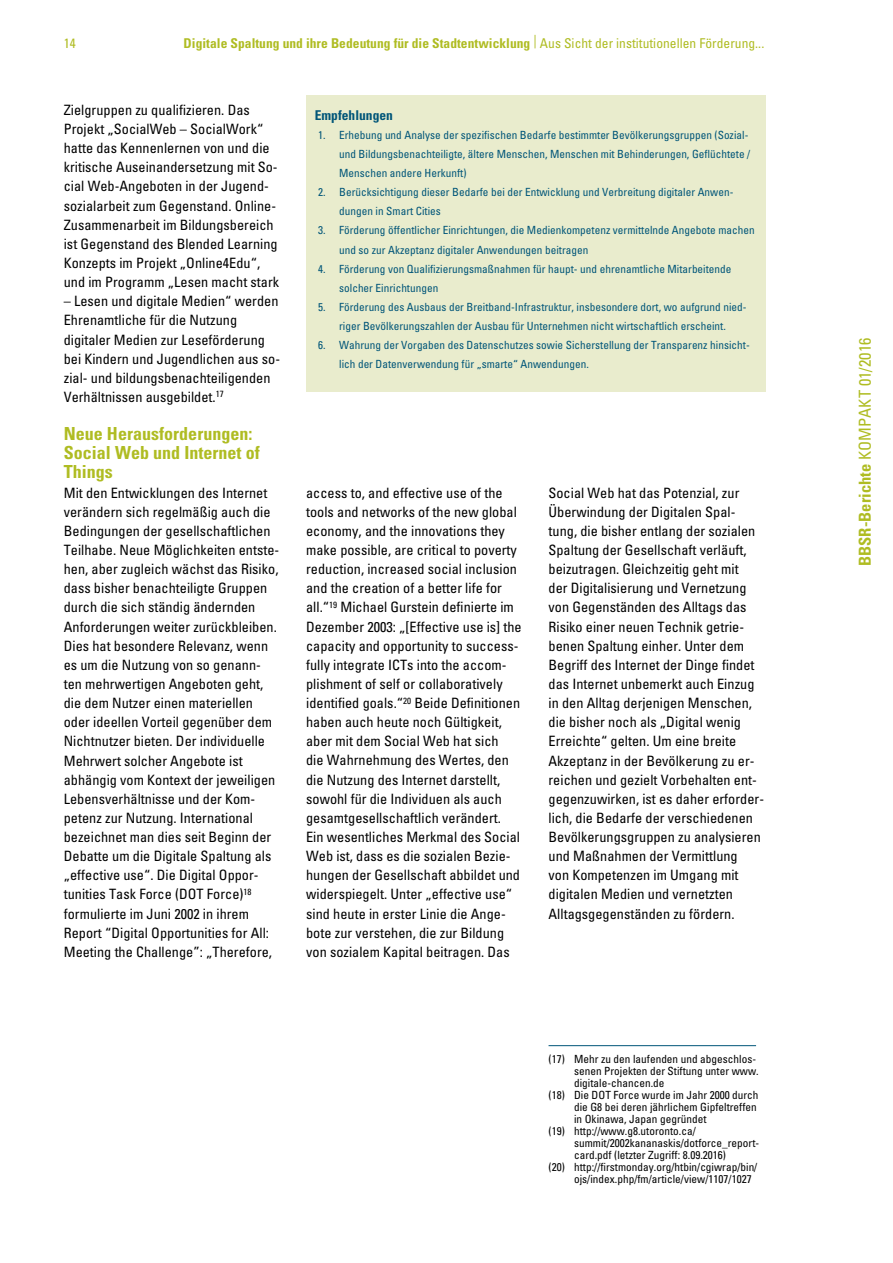
<style>
.page{position:relative;width:893px;height:1263px;background:#fff}
.page>*{position:absolute;margin:0;border:0;box-sizing:border-box;transform-origin:0 0}
.bbsr_kompakt_head3{font:700 condensed 18px/19.2px "Univers LT Std";color:#afbc22}
.t1{font:condensed 16.5px "Univers LT Std";letter-spacing:.005em;color:#afbc22}
.bbsr_kompakt_flies{font:condensed 14.25px/19.2px "Univers LT Std";color:#000}
.t2{font:700 condensed 13.5px "Univers LT Std";letter-spacing:.005em;color:#afbc22}
.bbsr_kompakt_faktenw{font:700 condensed 13.5px "Univers LT Std";color:#005578}
.t3{font:condensed 13.5px "Univers LT Std";color:#afbc22}
.bbsr_kompakt_faktenw-2{font:condensed 11.25px/19.2px "Univers LT Std";color:#005578}
.bbsr_kompakt_fussnot{font:condensed 11.25px/12px "Univers LT Std";color:#000}
.s1{font-weight:400}
.s2{font-weight:700}
</style>
<div class="page">
<hr style="left:549px;top:1045px;width:207px;height:1px;background:#005578">
<div style="left:306px;top:96px;width:459px;height:296px;background:#e9eccd"></div>
<p class="t3" style="left:64px;top:35px;width:14px">14</p>
<p class="t2" style="left:184px;top:35px;width:582px">Digitale Spaltung und ihre Bedeutung für die Stadtentwicklung <sup>|</sup> <span class="s1">Aus Sicht der institutionellen Förderung...</span></p>
<p class="bbsr_kompakt_flies" style="left:64px;top:100px;width:217px">Zielgruppen zu qualifizieren. Das Projekt „SocialWeb – SocialWork“ hatte das Kennenlernen von und die kritische Auseinandersetzung mit So&shy;cial Web-Angeboten in der Jugend&shy;sozialarbeit zum Gegenstand. Online-Zusammenarbeit im Bildungsbereich ist Gegenstand des Blended Learning Konzepts im Projekt „Online4Edu“, und im Programm „Lesen macht stark</p>
<p class="bbsr_kompakt_flies" style="left:64px;top:291px;width:218px">– Lesen und digitale Medien“ werden Ehrenamtliche für die Nutzung digitaler Medien zur Leseförderung bei Kindern und Jugendlichen aus so&shy;zial- und bildungsbenachteiligenden Verhältnissen ausgebildet.<sup>17</sup></p>
<p class="bbsr_kompakt_head3" style="left:64px;top:424px;width:197px">Neue Herausforderungen:<br>Social Web und Internet of<br>Things</p>
<p class="bbsr_kompakt_flies" style="left:64px;top:483px;width:217px">Mit den Entwicklungen des Internet verändern sich regelmäßig auch die Bedingungen der gesellschaftlichen Teilhabe. Neue Möglichkeiten entste&shy;hen, aber zugleich wächst das Risiko, dass bisher benachteiligte Gruppen durch die sich ständig ändernden Anforderungen weiter zurückbleiben.<br>Dies hat besondere Relevanz, wenn es um die Nutzung von so genann&shy;ten mehrwertigen Angeboten geht, die dem Nutzer einen materiellen oder ideellen Vorteil gegenüber dem Nichtnutzer bieten. Der individuelle Mehrwert solcher Angebote ist abhängig vom Kontext der jeweiligen Lebensverhältnisse und der Kom&shy;petenz zur Nutzung. International bezeichnet man dies seit Beginn der Debatte um die Digitale Spaltung als „effective use“. Die Digital Oppor&shy;tunities Task Force (DOT Force)<sup>18 </sup>formulierte im Juni 2002 in ihrem Report “Digital Opportunities for All:<br>Meeting the Challenge”: „Therefore,</p>
<p class="bbsr_kompakt_flies" style="left:306px;top:483px;width:217px">access to, and effective use of the tools and networks of the new global economy, and the innovations they make possible, are critical to poverty reduction, increased social inclusion and the creation of a better life for all.“<sup>19</sup> Michael Gurstein definierte im Dezember 2003: „[Effective use is] the capacity and opportunity to success&shy;fully integrate ICTs into the accom&shy;plishment of self or collaboratively identified goals.“<sup>20</sup> Beide Definitionen haben auch heute noch Gültigkeit, aber mit dem Social Web hat sich<br>die Wahrnehmung des Wertes, den die Nutzung des Internet darstellt, sowohl für die Individuen als auch gesamtgesellschaftlich verändert.<br>Ein wesentliches Merkmal des Social Web ist, dass es die sozialen Bezie&shy;hungen der Gesellschaft abbildet und widerspiegelt. Unter „effective use“ sind heute in erster Linie die Ange&shy;bote zur verstehen, die zur Bildung von sozialem Kapital beitragen. Das</p>
<p class="bbsr_kompakt_faktenw" style="left:315px;top:107px;width:80px">Empfehlungen</p>
<p class="bbsr_kompakt_faktenw-2" style="left:339px;top:125px;width:413px;text-indent:-21px">1. Erhebung und Analyse der spezifischen Bedarfe bestimmter Bevölkerungsgruppen (Sozial&shy;und Bildungsbenachteiligte, ältere Menschen, Menschen mit Behinderungen, Geflüchtete /<br>Menschen andere Herkunft)</p>
<p class="bbsr_kompakt_faktenw-2" style="left:339px;top:182px;width:396px;text-indent:-21px">2. Berücksichtigung dieser Bedarfe bei der Entwicklung und Verbreitung digitaler Anwen&shy;dungen in Smart Cities</p>
<p class="bbsr_kompakt_faktenw-2" style="left:339px;top:221px;width:417px;text-indent:-21px">3. Förderung öffentlicher Einrichtungen, die Medienkompetenz vermittelnde Angebote machen und so zur Akzeptanz digitaler Anwendungen beitragen</p>
<p class="bbsr_kompakt_faktenw-2" style="left:339px;top:259px;width:394px;text-indent:-21px">4. Förderung von Qualifizierungsmaßnahmen für haupt- und ehrenamtliche Mitarbeitende solcher Einrichtungen</p>
<p class="bbsr_kompakt_faktenw-2" style="left:318px;top:297px;width:430px;text-align:center">5. Förderung des Ausbaus der Breitband-Infrastruktur, insbesondere dort, wo aufgrund nied&shy;riger Bevölkerungszahlen der Ausbau für Unternehmen nicht wirtschaftlich erscheint.</p>
<p class="bbsr_kompakt_faktenw-2" style="left:339px;top:335px;width:412px;text-indent:-21px">6. Wahrung der Vorgaben des Datenschutzes sowie Sicherstellung der Transparenz hinsicht&shy;lich der Datenverwendung für „smarte“ Anwendungen.</p>
<p class="bbsr_kompakt_flies" style="left:549px;top:483px;width:217px">Social Web hat das Potenzial, zur Überwindung der Digitalen Spal&shy;tung, die bisher entlang der sozialen Spaltung der Gesellschaft verläuft, beizutragen. Gleichzeitig geht mit<br>der Digitalisierung und Vernetzung von Gegenständen des Alltags das Risiko einer neuen Technik getrie&shy;benen Spaltung einher. Unter dem Begriff des Internet der Dinge findet das Internet unbemerkt auch Einzug in den Alltag derjenigen Menschen, die bisher noch als „Digital wenig Erreichte“ gelten. Um eine breite Akzeptanz in der Bevölkerung zu er&shy;reichen und gezielt Vorbehalten ent&shy;gegenzuwirken, ist es daher erforder&shy;lich, die Bedarfe der verschiedenen Bevölkerungsgruppen zu analysieren und Maßnahmen der Vermittlung<br>von Kompetenzen im Umgang mit digitalen Medien und vernetzten Alltagsgegenständen zu fördern.</p>
<p class="bbsr_kompakt_fussnot" style="left:574px;top:1053px;width:186px;text-indent:-26px">(17) Mehr zu den laufenden und abgeschlos&shy;senen Projekten der Stiftung unter www. digitale-chancen.de</p>
<p class="bbsr_kompakt_fussnot" style="left:574px;top:1089px;width:186px;text-indent:-26px">(18) Die DOT Force wurde im Jahr 2000 durch die G8 bei deren jährlichem Gipfeltreffen in Okinawa, Japan gegründet</p>
<p class="bbsr_kompakt_fussnot" style="left:574px;top:1125px;width:187px;text-indent:-26px">(19) http://www.g8.utoronto.ca/ summit/2002kananaskis/dotforce_report&shy;card.pdf (letzter Zugriff: 8.09.2016)</p>
<p class="bbsr_kompakt_fussnot" style="left:574px;top:1161px;width:185px;text-indent:-26px">(20) http://firstmonday.org/htbin/cgiwrap/bin/ ojs/index.php/fm/article/view/1107/1027</p>
<p class="t1" style="left:855px;top:566px;width:230px;rotate:-90deg"><span class="s2">BBSR-Berichte</span> KOMPAKT 01/2016</p>
</div>
